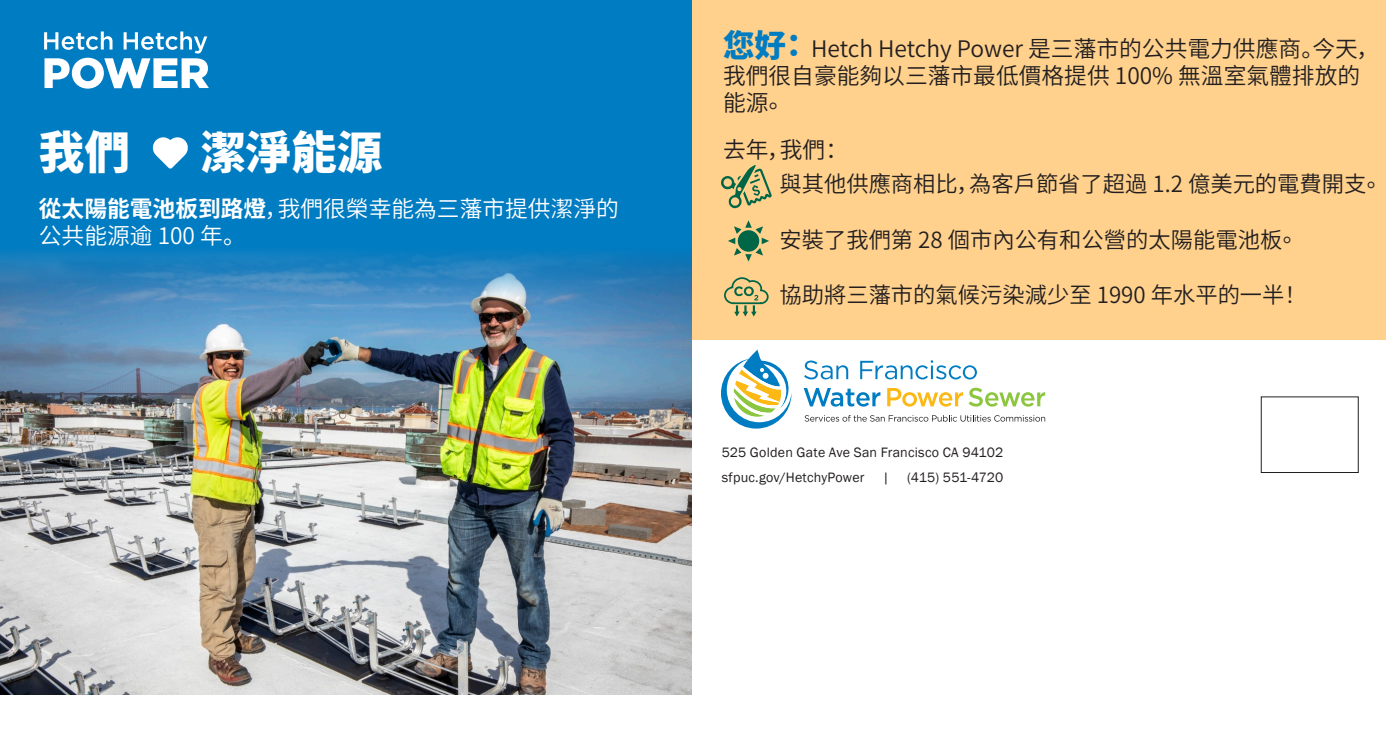
<style>
.page{position:relative;width:1386px;height:756px;background:#fff}
.page>*{position:absolute;margin:0;border:0;box-sizing:border-box;transform-origin:0 0}
.t1{font:800 45.5px "Source Han Sans TW";color:#fff}
.t2{font:22.75px/27.3px "Source Han Sans CN";color:#231f20}
.t3{font:22.75px/27.3px "Source Han Sans CN";color:#fff}
.t4{font:22.4px "Source Han Sans CN";color:#231f20}
.t5{font:14px "Franklin Gothic";letter-spacing:.015em;color:#231f20}
.t6{font:14px "Franklin Gothic";letter-spacing:-.02em;color:#231f20}
.s1{font-weight:700}
.s2{font-family:"Source Han Sans TW";font-weight:800;font-size:31.5px;color:#007cc2}
</style>
<div class="page">
<div style="left:691px;top:0;width:695px;height:340px;background:#ffd18d"></div>
<div style="left:0;top:0;width:691px;height:756px;background:#007cc2"></div>
<img style="left:0;top:251px;width:691px;height:445px">
<div style="left:1261px;top:397px;width:97px;height:76px;border:1px solid #231f20"></div>
<svg style="left:152px;top:137px;width:36px;height:32px"></svg>
<svg style="left:721px;top:165px;width:51px;height:43px"></svg>
<svg style="left:724px;top:277px;width:45px;height:40px"></svg>
<div style="left:0;top:696px;width:831px;height:60px;background:#fff"></div>
<svg style="left:728px;top:220px;width:41px;height:42px"></svg>
<svg style="left:44px;top:32px;width:165px;height:57px"></svg>
<svg style="left:721px;top:350px;width:71px;height:79px"></svg>
<svg style="left:804px;top:361px;width:44px;height:18px"></svg>
<svg style="left:860px;top:360px;width:117px;height:19px"></svg>
<svg style="left:804px;top:388px;width:76px;height:19px"></svg>
<svg style="left:887px;top:388px;width:76px;height:19px"></svg>
<svg style="left:969px;top:388px;width:76px;height:19px"></svg>
<svg style="left:805px;top:415px;width:240px;height:7px"></svg>
<p class="t1" style="left:39px;top:126px;width:92px">我們</p>
<p class="t1" style="left:200px;top:126px;width:183px">潔淨能源</p>
<p class="t3" style="left:39px;top:196px;width:582px"><span class="s1">從太陽能電池板到路燈</span>，我們很榮幸能為三藩市提供潔淨的公共能源逾 100 年。</p>
<p class="t2" style="left:723px;top:35px;width:658px"><span class="s2">您好：</span>Hetch Hetchy Power 是三藩市的公共電力供應商。今天，我們很自豪能夠以三藩市最低價格提供 100% 無溫室氣體排放的能源。</p>
<p class="t2" style="left:723px;top:136px;width:127px">去年，我們：</p>
<p class="t4" style="left:779px;top:172px;width:611px">與其他供應商相比，為客戶節省了超過 1.2 億美元的電費開支。</p>
<p class="t4" style="left:779px;top:227px;width:527px">安裝了我們第 28 個市內公有和公營的太陽能電池板。</p>
<p class="t4" style="left:779px;top:282px;width:529px">協助將三藩市的氣候污染減少至 1990 年水平的一半！</p>
<p class="t5" style="left:722px;top:444px;width:283px">525 Golden Gate Ave San Francisco CA 94102</p>
<p class="t5" style="left:722px;top:469px;width:144px">sfpuc.gov/HetchyPower</p>
<p class="t5" style="left:882px;top:469px;width:8px">|</p>
<p class="t6" style="left:907px;top:469px;width:98px">(415) 551-4720</p>
</div>
